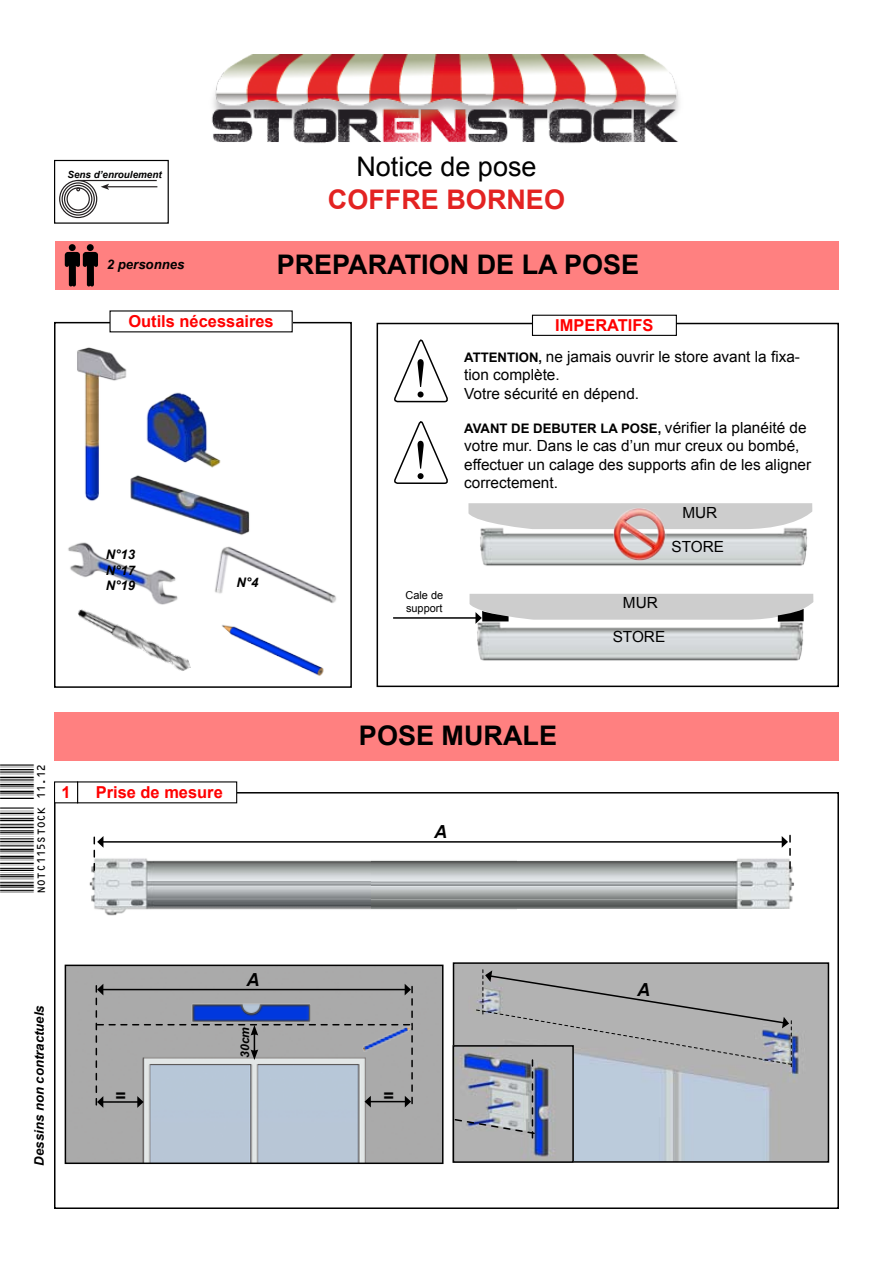
<style>
.page{position:relative;width:893px;height:1263px;background:#fff}
.page>*{position:absolute;margin:0;border:0;box-sizing:border-box;transform-origin:0 0}
.t1{font:55.5px "Times New Roman";color:#000}
.t2{font:45px "C39 Hr P48 Dh Tt";color:#000}
.t3{font:700 27px "Arial";color:#000}
.t4{font:27px "Arial";color:#000}
.t5{font:700 27px "Arial";color:#e32322}
.t6{font:italic 700 18px "Arial";color:#000}
.t7{font:700 16.5px "Arial";color:#f00}
.t8{font:15.3px/18.5px "Arial";color:#000}
.t9{font:italic 700 13.2px/15.8px "Arial";color:#000;text-align:justify}
.t10{font:700 13.2px "Arial";color:#000}
.t11{font:italic 700 12px "Arial";color:#000}
.t12{font:10.95px/13.2px "Arial";color:#000}
.t13{font:italic 700 9.9px "Arial";color:#000}
.s1{font-weight:700;font-size:13.2px}
.s2{font-weight:400;font-size:15.3px}
</style>
<div class="page">
<div style="left:54px;top:792px;width:785px;height:417px;border:2px solid #000"></div>
<div style="left:78px;top:782px;width:159px;height:21px;background:#fff"></div>
<div style="left:55px;top:782px;width:23px;height:21px;background:#fff"></div>
<div style="left:54px;top:781px;width:24px;height:22px;border:1px solid #000"></div>
<div style="left:54px;top:322px;width:298px;height:366px;border:2px solid #000"></div>
<div style="left:377px;top:323px;width:462px;height:364px;border:2px solid #000"></div>
<div style="left:110px;top:311px;width:182px;height:21px;background:#fff"></div>
<div style="left:532px;top:315px;width:144px;height:20px;background:#fff"></div>
<div style="left:532px;top:315px;width:145px;height:21px;border:1px solid #000"></div>
<img style="left:68px;top:542px;width:108px;height:39px">
<img style="left:89px;top:838px;width:428px;height:78px">
<img style="left:372px;top:838px;width:422px;height:71px">
<img style="left:68px;top:967px;width:372px;height:194px">
<div style="left:65px;top:964px;width:378px;height:200px;border:2px solid #000"></div>
<hr style="left:103px;top:841px;width:679px;height:2px;background:#000">
<svg style="left:96px;top:984px;width:317px;height:124px;background:#a8acb1"></svg>
<svg style="left:94px;top:836px;width:9px;height:34px"></svg>
<svg style="left:782px;top:835px;width:9px;height:33px"></svg>
<img style="left:456px;top:965px;width:370px;height:195px">
<div style="left:453px;top:962px;width:376px;height:201px;border:2px solid #000"></div>
<img style="left:456px;top:1138px;width:115px;height:22px">
<div style="left:453px;top:1045px;width:121px;height:118px;border:2px solid #000"></div>
<svg style="left:454px;top:970px;width:338px;height:168px;background:#abb0b7"></svg>
<img style="left:477px;top:624px;width:327px;height:37px">
<img style="left:480px;top:529px;width:328px;height:37px">
<img style="left:215px;top:536px;width:137px;height:100px">
<svg style="left:394px;top:339px;width:54px;height:64px"></svg>
<svg style="left:394px;top:421px;width:54px;height:63px"></svg>
<svg style="left:468px;top:503px;width:344px;height:26px;background:#d1d1d1"></svg>
<hr style="left:393px;top:617px;width:83px;height:2px;background:#000">
<svg style="left:469px;top:594px;width:344px;height:30px;background:#cbcbcb"></svg>
<img style="left:612px;top:506px;width:54px;height:54px">
<img style="left:146px;top:392px;width:75px;height:75px">
<img style="left:116px;top:467px;width:145px;height:76px">
<img style="left:215px;top:619px;width:111px;height:57px">
<img style="left:77px;top:581px;width:114px;height:107px">
<img style="left:77px;top:347px;width:54px;height:161px">
<img style="left:191px;top:1003px;width:121px;height:21px">
<img style="left:361px;top:1024px;width:53px;height:29px">
<div style="left:54px;top:711px;width:785px;height:49px;background:#ff8080"></div>
<div style="left:56px;top:241px;width:783px;height:49px;background:#ff8080"></div>
<svg style="left:54px;top:159px;width:115px;height:65px"></svg>
<img style="left:212px;top:54px;width:467px;height:89px">
<div style="left:69px;top:244px;width:7px;height:7px;background:#000;border-radius:50%"></div>
<svg style="left:65px;top:252px;width:33px;height:35px"></svg>
<div style="left:87px;top:244px;width:7px;height:7px;background:#000;border-radius:50%"></div>
<p class="t13" style="left:67px;top:168px;width:96px">Sens d’enroulement</p>
<p class="t9" style="left:107px;top:257px;width:79px">2 personnes</p>
<h3 class="t4" style="left:356px;top:149px;width:182px">Notice de pose</h3>
<h3 class="t5" style="left:328px;top:182px;width:239px">COFFRE BORNEO</h3>
<h3 class="t3" style="left:277px;top:247px;width:364px">PREPARATION DE LA POSE</h3>
<p class="t7" style="left:128px;top:310px;width:147px">Outils nécessaires</p>
<p class="t7" style="left:555px;top:315px;width:100px">IMPERATIFS</p>
<h1 class="t1" style="left:411px;top:341px;width:20px">!</h1>
<p class="t8" style="left:464px;top:347px;width:337px"><span class="s1">ATTENTION,</span> ne jamais ouvrir le store avant la fixa&shy;tion complète.<br>Votre sécurité en dépend.</p>
<p class="t10" style="left:464px;top:419px;width:344px">AVANT DE DEBUTER LA POSE, <span class="s2">vérifier la planéité de</span></p>
<p class="t8" style="left:464px;top:437px;width:348px">votre mur. Dans le cas d’un mur creux ou bombé, effectuer un calage des supports afin de les aligner correctement.</p>
<h1 class="t1" style="left:411px;top:422px;width:20px">!</h1>
<p class="t9" style="left:106px;top:547px;width:31px">N°13<br>N°17<br>N°19</p>
<p class="t9" style="left:237px;top:575px;width:24px">N°4</p>
<p class="t12" style="left:405px;top:589px;width:39px">Cale de support</p>
<p class="t8" style="left:682px;top:503px;width:36px">MUR</p>
<p class="t8" style="left:672px;top:538px;width:54px">STORE</p>
<p class="t8" style="left:623px;top:594px;width:36px">MUR</p>
<p class="t8" style="left:613px;top:628px;width:54px">STORE</p>
<h2 class="t2" style="left:0;top:893px;width:131px;rotate:-90deg">NOTC115STOCK 11.12</h2>
<p class="t7" style="left:61px;top:781px;width:11px">1</p>
<p class="t7" style="left:96px;top:781px;width:129px">Prise de mesure</p>
<h3 class="t3" style="left:359px;top:718px;width:200px">POSE MURALE</h3>
<p class="t6" style="left:434px;top:820px;width:14px">A</p>
<p class="t9" style="left:32px;top:1165px;width:162px;rotate:-90deg">Dessins non contractuels</p>
<p class="t6" style="left:247px;top:968px;width:14px">A</p>
<p class="t11" style="left:237px;top:1058px;width:32px;rotate:-90deg">30cm</p>
<p class="t6" style="left:115px;top:1084px;width:12px">=</p>
<p class="t6" style="left:383px;top:1084px;width:12px">=</p>
<p class="t6" style="left:637px;top:978px;width:14px">A</p>
</div>
